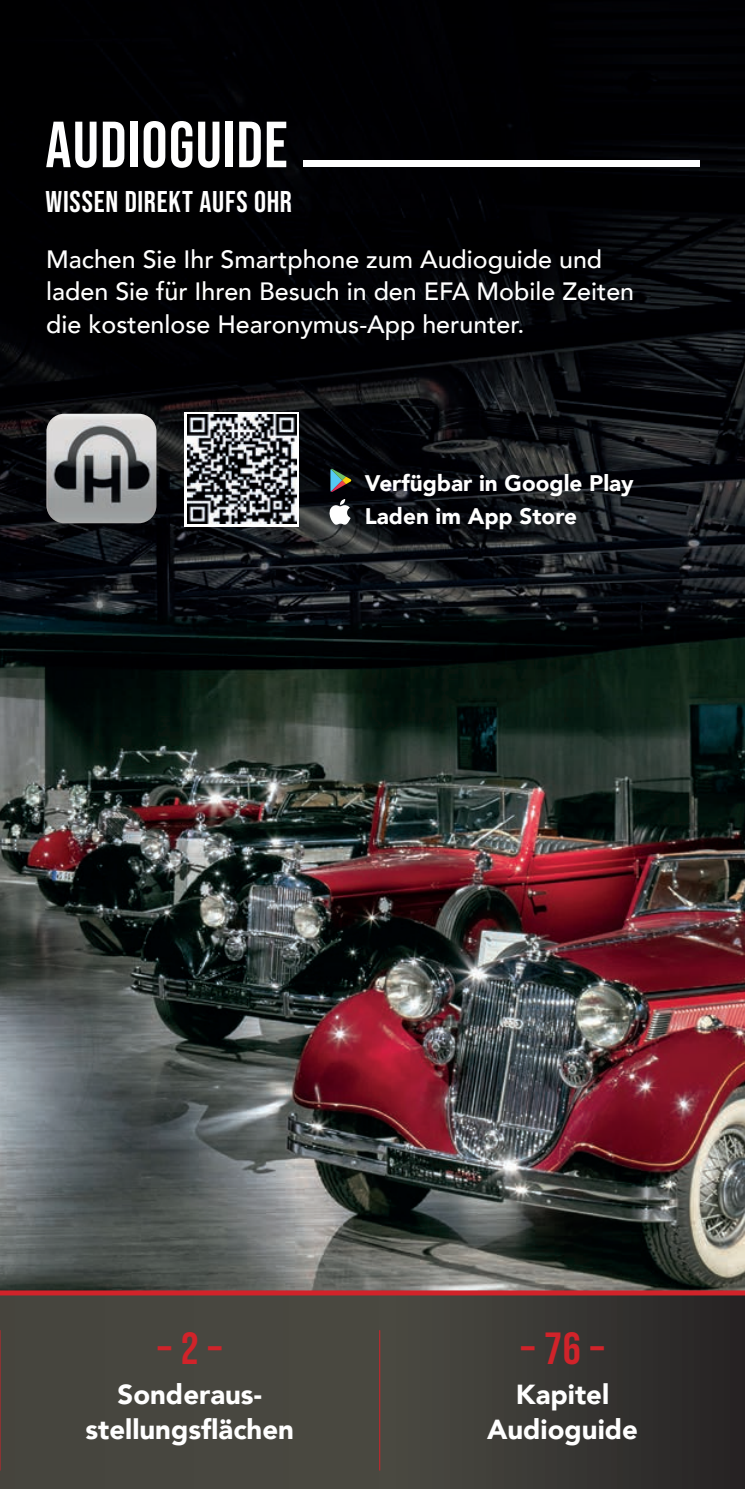
<style>
.page{position:relative;width:745px;height:1489px;background:#fff}
.page>*{position:absolute;margin:0;border:0;box-sizing:border-box;transform-origin:0 0}
.t1{font:65px "Bebas Neue";letter-spacing:.02em;color:#fff}
.t2{font:45px "Bebas Neue";color:#d1232a}
.t3{font:30px "Bebas Neue";letter-spacing:.025em;color:#fff}
.t4{font:900 27.5px/35px "Avenir";color:#fff;text-align:center}
.t5{font:500 25px/32.5px "Avenir";color:#fff}
.t6{font:900 22.5px/32.5px "Avenir";color:#fff}
</style>
<div class="page">
<img style="left:0;top:0;width:744px;height:1290px">
<div style="left:0;top:1292px;width:744px;height:196px;background:linear-gradient(to right,#504f46,#312f2d)"></div>
<div style="left:0;top:1290px;width:744px;height:5px;background:#d1232a"></div>
<svg style="left:330px;top:469px;width:21px;height:23px"></svg>
<img style="left:46px;top:414px;width:110px;height:109px">
<svg style="left:328px;top:499px;width:22px;height:26px"></svg>
<div style="left:185px;top:412px;width:114px;height:114px;background:linear-gradient(to right,#fff,#fff)"></div>
<img style="left:187px;top:414px;width:109px;height:109px">
<div style="left:302px;top:160px;width:397px;height:7px;background:#fff"></div>
<hr style="left:0;top:1329px;width:1px;height:141px;background:#d1232a">
<hr style="left:379px;top:1329px;width:1px;height:141px;background:#d1232a">
<h1 class="t1" style="left:45px;top:108px;width:244px">AUDIOGUIDE</h1>
<p class="t3" style="left:45px;top:185px;width:248px">WISSEN DIREKT AUFS OHR</p>
<p class="t5" style="left:46px;top:241px;width:589px">Machen Sie Ihr Smartphone zum Audioguide und laden Sie für Ihren Besuch in den EFA Mobile Zeiten die kostenlose Hearonymus-App herunter.</p>
<p class="t6" style="left:364px;top:466px;width:270px">Verfügbar in Google Play<br>Laden im App Store</p>
<h2 class="t2" style="left:158px;top:1322px;width:65px">– 2–</h2>
<p class="t4" style="left:85px;top:1375px;width:210px">Sonderaus&shy;stellungsflächen</p>
<h2 class="t2" style="left:521px;top:1322px;width:84px">– 76 –</h2>
<p class="t4" style="left:486px;top:1375px;width:152px">Kapitel<br>Audioguide</p>
</div>
